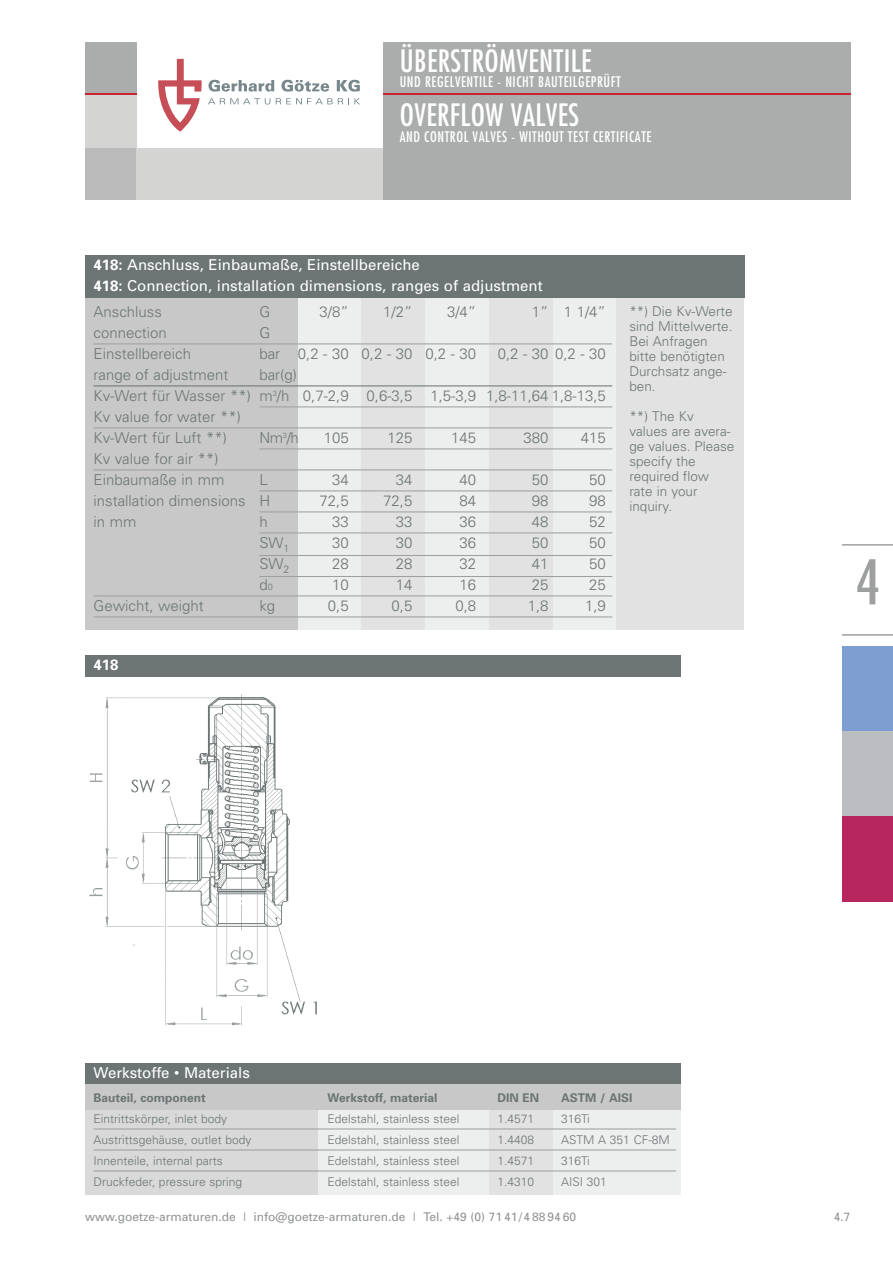
<style>
.page{position:relative;width:893px;height:1263px;background:#fff}
.page>*{position:absolute;margin:0;border:0;box-sizing:border-box;transform-origin:0 0}
.t1{font:condensed 60px "Futura Std";color:#9ea09f}
.t2{font:condensed 30px "Futura Std";letter-spacing:.01em;color:#fff}
.t3{font:300 15px/21px "Univers";color:#6c7474}
.t4{font:15px/21px "Univers";color:#fff}
.t5{font:700 15px "Univers";color:#fff}
.t6{font:condensed 14.25px "Futura Std";letter-spacing:.04em;color:#fff}
.t7{font:300 13.5px/15px "Univers";color:#6c7474}
.t8{font:300 12px "Univers";color:#6c7474}
.t9{font:12px "Univers";color:#909394}
.t10{font:700 12px "Univers";color:#6c7474}
.s1{font-weight:700}
.s2{font-size:9px}
</style>
<div class="page">
<svg style="left:208px;top:80px;width:66px;height:12px"></svg>
<svg style="left:281px;top:80px;width:48px;height:12px"></svg>
<svg style="left:337px;top:80px;width:23px;height:12px"></svg>
<svg style="left:208px;top:98px;width:62px;height:7px"></svg>
<svg style="left:276px;top:98px;width:84px;height:6px"></svg>
<svg style="left:158px;top:59px;width:44px;height:73px"></svg>
<div style="left:85px;top:255px;width:659px;height:43px;background:#6c7474"></div>
<div style="left:85px;top:298px;width:213px;height:331px;background:#c8c8c8"></div>
<div style="left:298px;top:298px;width:63px;height:331px;background:#edeeee"></div>
<div style="left:361px;top:298px;width:64px;height:331px;background:#e2e2e2"></div>
<div style="left:425px;top:298px;width:64px;height:331px;background:#edeeee"></div>
<div style="left:489px;top:298px;width:64px;height:331px;background:#e2e2e2"></div>
<div style="left:553px;top:298px;width:64px;height:331px;background:#edeeee"></div>
<div style="left:617px;top:298px;width:63px;height:331px;background:#e2e2e2"></div>
<div style="left:680px;top:298px;width:64px;height:331px;background:#e2e2e2"></div>
<hr style="left:94px;top:343px;width:518px;height:1px;background:#9ea09f">
<hr style="left:94px;top:385px;width:518px;height:1px;background:#6c7474">
<hr style="left:259px;top:406px;width:353px;height:1px;background:#9ea09f">
<hr style="left:94px;top:427px;width:518px;height:1px;background:#9ea09f">
<hr style="left:259px;top:448px;width:353px;height:1px;background:#9ea09f">
<hr style="left:94px;top:469px;width:518px;height:1px;background:#9ea09f">
<hr style="left:259px;top:490px;width:353px;height:1px;background:#9ea09f">
<hr style="left:259px;top:511px;width:353px;height:1px;background:#9ea09f">
<hr style="left:259px;top:532px;width:353px;height:1px;background:#9ea09f">
<hr style="left:259px;top:555px;width:353px;height:1px;background:#9ea09f">
<hr style="left:259px;top:576px;width:353px;height:1px;background:#9ea09f">
<hr style="left:94px;top:595px;width:518px;height:1px;background:#9ea09f">
<hr style="left:94px;top:616px;width:518px;height:1px;background:#9ea09f">
<div style="left:85px;top:94px;width:51px;height:55px;background:#d4d4d3"></div>
<div style="left:383px;top:94px;width:467px;height:106px;background:#abadad"></div>
<div style="left:85px;top:43px;width:51px;height:51px;background:#abadad"></div>
<div style="left:85px;top:149px;width:51px;height:51px;background:#bababa"></div>
<div style="left:136px;top:149px;width:247px;height:51px;background:#d4d4d3"></div>
<div style="left:383px;top:43px;width:467px;height:51px;background:#abadad"></div>
<hr style="left:85px;top:94px;width:51px;height:1px;background:#c82434">
<hr style="left:383px;top:94px;width:467px;height:1px;background:#c82434">
<div style="left:85px;top:1063px;width:595px;height:21px;background:#6c7474"></div>
<div style="left:85px;top:1110px;width:234px;height:85px;background:#d8d9d8"></div>
<div style="left:319px;top:1110px;width:170px;height:85px;background:#edeeee"></div>
<div style="left:489px;top:1110px;width:64px;height:85px;background:#e2e2e2"></div>
<div style="left:553px;top:1110px;width:127px;height:85px;background:#edeeee"></div>
<div style="left:85px;top:1084px;width:595px;height:26px;background:#c8c8c8"></div>
<hr style="left:94px;top:1128px;width:582px;height:1px;background:#9ea09f">
<hr style="left:94px;top:1149px;width:582px;height:1px;background:#9ea09f">
<hr style="left:94px;top:1170px;width:582px;height:1px;background:#9ea09f">
<img style="left:89px;top:694px;width:228px;height:332px">
<div style="left:85px;top:655px;width:595px;height:21px;background:#6c7474"></div>
<div style="left:842px;top:646px;width:51px;height:85px;background:#7e9ed2"></div>
<div style="left:842px;top:731px;width:51px;height:85px;background:#bcbdc0"></div>
<div style="left:842px;top:816px;width:51px;height:85px;background:#b6255e"></div>
<hr style="left:842px;top:544px;width:51px;height:2px;background:#9ea09f">
<hr style="left:842px;top:634px;width:51px;height:2px;background:#9ea09f">
<div style="left:121px;top:845px;width:19px;height:10px;background:#fff"></div>
<h2 class="t2" style="left:400px;top:47px;width:193px">ÜBERSTRÖMVENTILE</h2>
<p class="t6" style="left:400px;top:75px;width:223px">UND REGELVENTILE - NICHT BAUTEILGEPRÜFT</p>
<h2 class="t2" style="left:400px;top:101px;width:181px">OVERFLOW VALVES</h2>
<p class="t6" style="left:400px;top:130px;width:253px">AND CONTROL VALVES - WITHOUT TEST CERTIFICATE</p>
<p class="t4" style="left:94px;top:256px;width:451px"><span class="s1">418:</span> Anschluss, Einbaumaße, Einstellbereiche<br><span class="s1">418:</span> Connection, installation dimensions, ranges of adjustment</p>
<p class="t3" style="left:94px;top:302px;width:70px">Anschluss</p>
<p class="t3" style="left:259px;top:302px;width:12px">G</p>
<p class="t3" style="left:319px;top:302px;width:31px">3/8”</p>
<p class="t3" style="left:383px;top:302px;width:31px">1/2”</p>
<p class="t3" style="left:447px;top:302px;width:31px">3/4”</p>
<p class="t3" style="left:532px;top:302px;width:76px">1” 1 1/4”</p>
<p class="t3" style="left:94px;top:323px;width:75px">connection</p>
<p class="t3" style="left:259px;top:323px;width:12px">G</p>
<p class="t3" style="left:94px;top:344px;width:99px">Einstellbereich</p>
<p class="t3" style="left:259px;top:344px;width:218px">bar 0,2 - 30 0,2 - 30 0,2 - 30</p>
<p class="t3" style="left:498px;top:344px;width:110px">0,2 - 30 0,2 - 30</p>
<p class="t3" style="left:94px;top:365px;width:137px">range of adjustment</p>
<p class="t3" style="left:94px;top:365px;width:514px;text-indent:166px">bar(g)<br>Kv-Wert für Wasser **) m<sup>3</sup>/h 0,7-2,9 0,6-3,5 1,5-3,9 1,8-11,64 1,8-13,5<br>Kv value for water **)<br>Kv-Wert für Luft **)</p>
<p class="t3" style="left:259px;top:428px;width:41px">Nm<sup>3</sup>/h</p>
<p class="t3" style="left:324px;top:428px;width:27px">105</p>
<p class="t3" style="left:387px;top:428px;width:27px">125</p>
<p class="t3" style="left:451px;top:428px;width:27px">145</p>
<p class="t3" style="left:523px;top:428px;width:27px">380</p>
<p class="t3" style="left:581px;top:428px;width:27px">415</p>
<p class="t3" style="left:94px;top:449px;width:132px">Kv value for air **)<br>Einbaumaße in mm</p>
<p class="t3" style="left:259px;top:470px;width:10px">L</p>
<p class="t3" style="left:332px;top:470px;width:18px">34</p>
<p class="t3" style="left:396px;top:470px;width:18px">34</p>
<p class="t3" style="left:460px;top:470px;width:18px">40</p>
<p class="t3" style="left:532px;top:470px;width:18px">50</p>
<p class="t3" style="left:589px;top:470px;width:18px">50</p>
<p class="t3" style="left:94px;top:491px;width:178px">installation dimensions H</p>
<p class="t3" style="left:319px;top:491px;width:31px">72,5</p>
<p class="t3" style="left:383px;top:491px;width:31px">72,5</p>
<p class="t3" style="left:460px;top:491px;width:18px">84</p>
<p class="t3" style="left:532px;top:491px;width:18px">98</p>
<p class="t3" style="left:589px;top:491px;width:18px">98</p>
<p class="t3" style="left:94px;top:512px;width:44px">in mm</p>
<p class="t3" style="left:259px;top:512px;width:10px">h</p>
<p class="t3" style="left:332px;top:512px;width:18px">33</p>
<p class="t3" style="left:396px;top:512px;width:18px">33</p>
<p class="t3" style="left:460px;top:512px;width:18px">36</p>
<p class="t3" style="left:532px;top:512px;width:18px">48</p>
<p class="t3" style="left:589px;top:512px;width:18px">52</p>
<p class="t3" style="left:259px;top:533px;width:32px">SW<sub>1</sub></p>
<p class="t3" style="left:332px;top:533px;width:18px">30</p>
<p class="t3" style="left:396px;top:533px;width:18px">30</p>
<p class="t3" style="left:460px;top:533px;width:18px">36</p>
<p class="t3" style="left:532px;top:533px;width:18px">50</p>
<p class="t3" style="left:589px;top:533px;width:18px">50</p>
<p class="t3" style="left:259px;top:554px;width:32px">SW<sub>2</sub></p>
<p class="t3" style="left:332px;top:554px;width:18px">28</p>
<p class="t3" style="left:396px;top:554px;width:18px">28</p>
<p class="t3" style="left:460px;top:554px;width:18px">32</p>
<p class="t3" style="left:532px;top:554px;width:18px">41</p>
<p class="t3" style="left:589px;top:554px;width:18px">50</p>
<p class="t3" style="left:259px;top:575px;width:15px">d<span class="s2">0</span></p>
<p class="t3" style="left:332px;top:575px;width:18px">10</p>
<p class="t3" style="left:396px;top:575px;width:18px">14</p>
<p class="t3" style="left:460px;top:575px;width:18px">16</p>
<p class="t3" style="left:532px;top:575px;width:18px">25</p>
<p class="t3" style="left:589px;top:575px;width:18px">25</p>
<p class="t3" style="left:94px;top:596px;width:112px">Gewicht, weight</p>
<p class="t3" style="left:259px;top:596px;width:17px">kg</p>
<p class="t3" style="left:328px;top:596px;width:22px">0,5</p>
<p class="t3" style="left:392px;top:596px;width:22px">0,5</p>
<p class="t3" style="left:455px;top:596px;width:22px">0,8</p>
<p class="t3" style="left:528px;top:596px;width:22px">1,8</p>
<p class="t3" style="left:585px;top:596px;width:22px">1,9</p>
<p class="t5" style="left:94px;top:659px;width:27px">418</p>
<p class="t7" style="left:629px;top:305px;width:105px">**) Die Kv-Werte sind Mittelwerte.<br>Bei Anfragen bitte benötigten<br>Durchsatz ange&shy;ben.</p>
<p class="t7" style="left:629px;top:410px;width:107px">**) The Kv values are avera&shy;ge values. Please specify the required flow rate in your inquiry.</p>
<h1 class="t1" style="left:856px;top:555px;width:26px">4</h1>
<p class="t4" style="left:94px;top:1064px;width:158px">Werkstoffe • Materials</p>
<p class="t10" style="left:94px;top:1093px;width:114px">Bauteil, component</p>
<p class="t10" style="left:327px;top:1093px;width:112px">Werkstoff, material</p>
<p class="t10" style="left:497px;top:1093px;width:43px">DIN EN</p>
<p class="t10" style="left:561px;top:1093px;width:73px">ASTM / AISI</p>
<p class="t8" style="left:94px;top:1114px;width:135px">Eintrittskörper, inlet body</p>
<p class="t8" style="left:327px;top:1114px;width:133px">Edelstahl, stainless steel</p>
<p class="t8" style="left:497px;top:1114px;width:38px">1.4571</p>
<p class="t8" style="left:561px;top:1114px;width:30px">316Ti</p>
<p class="t8" style="left:94px;top:1135px;width:160px">Austrittsgehäuse, outlet body</p>
<p class="t8" style="left:327px;top:1135px;width:133px">Edelstahl, stainless steel</p>
<p class="t8" style="left:497px;top:1135px;width:38px">1.4408</p>
<p class="t8" style="left:561px;top:1135px;width:110px">ASTM A 351 CF-8M</p>
<p class="t8" style="left:94px;top:1156px;width:131px">Innenteile, internal parts</p>
<p class="t8" style="left:327px;top:1156px;width:133px">Edelstahl, stainless steel</p>
<p class="t8" style="left:497px;top:1156px;width:38px">1.4571</p>
<p class="t8" style="left:561px;top:1156px;width:30px">316Ti</p>
<p class="t8" style="left:94px;top:1177px;width:150px">Druckfeder, pressure spring</p>
<p class="t8" style="left:327px;top:1177px;width:133px">Edelstahl, stainless steel</p>
<p class="t8" style="left:497px;top:1177px;width:38px">1.4310</p>
<p class="t8" style="left:561px;top:1177px;width:47px">AISI 301</p>
<p class="t9" style="left:85px;top:1212px;width:493px">www.goetze-armaturen.de | info@goetze-armaturen.de | Tel. +49 (0) 71 41/4 88 94 60</p>
<p class="t9" style="left:834px;top:1212px;width:18px">4.7</p>
</div>
